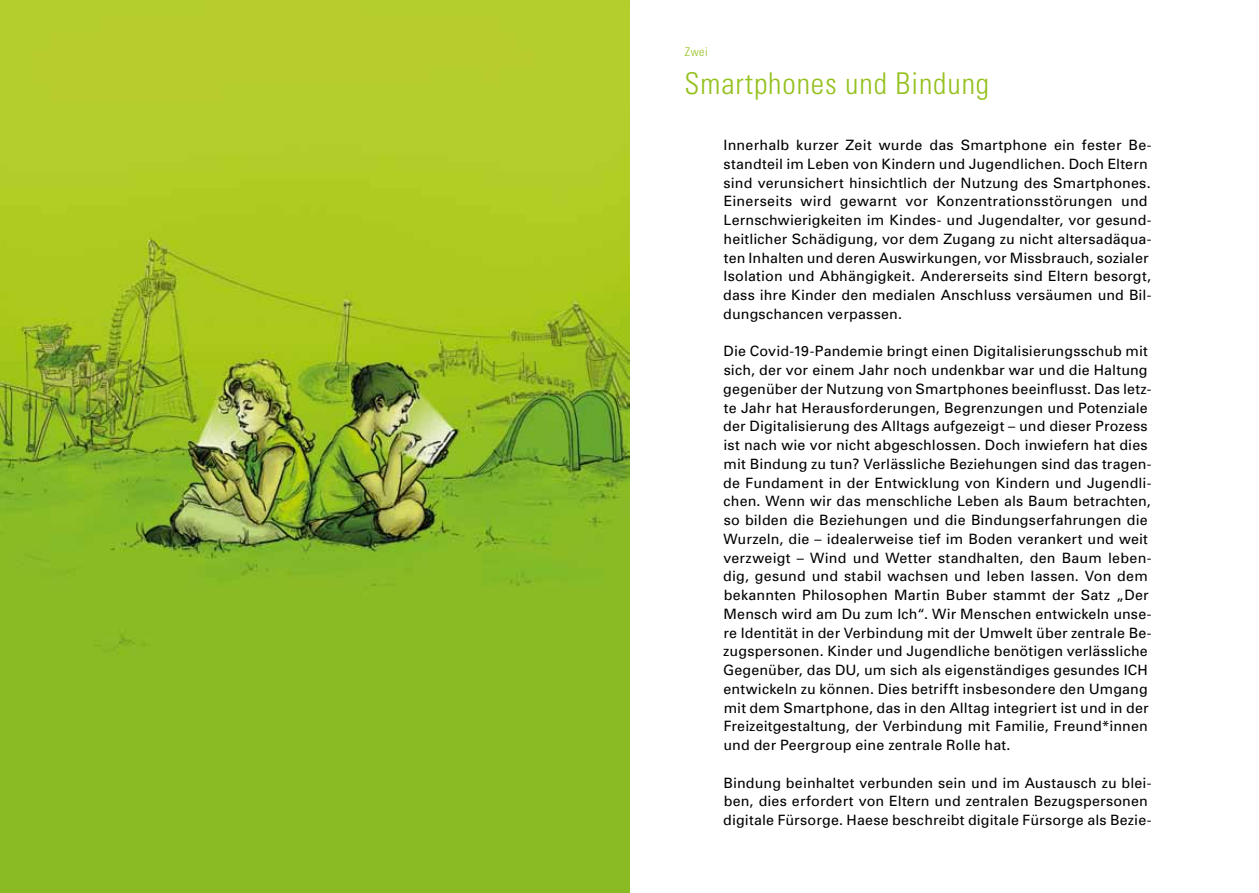
<style>
.page{position:relative;width:1259px;height:893px;background:#fff}
.page>*{position:absolute;margin:0;border:0;box-sizing:border-box;transform-origin:0 0}
.t1{font:300 condensed 30px "Univers";letter-spacing:.03em;color:#95c11f}
.t2{font:14.25px/18.8px "Univers";letter-spacing:.01em;color:#000}
.t3{font:300 condensed 12px "Univers";color:#95c11f}
</style>
<div class="page">
<img style="left:0;top:0;width:629px;height:893px">
<p class="t3" style="left:685px;top:45px;width:25px">Zwei</p>
<h1 class="t1" style="left:684px;top:65px;width:306px">Smartphones und Bindung</h1>
<p class="t2" style="left:723px;top:136px;width:430px">Innerhalb kurzer Zeit wurde das Smartphone ein fester Be&shy;standteil im Leben von Kindern und Jugendlichen. Doch Eltern sind verunsichert hinsichtlich der Nutzung des Smartphones.<br>Einerseits wird gewarnt vor Konzentrationsstörungen und Lernschwierigkeiten im Kindes- und Jugendalter, vor gesund&shy;heitlicher Schädigung, vor dem Zugang zu nicht altersadäqua&shy;ten Inhalten und deren Auswirkungen, vor Missbrauch, sozialer Isolation und Abhängigkeit. Andererseits sind Eltern besorgt, dass ihre Kinder den medialen Anschluss versäumen und Bil&shy;dungschancen verpassen.</p>
<p class="t2" style="left:723px;top:342px;width:430px">Die Covid-19-Pandemie bringt einen Digitalisierungsschub mit sich, der vor einem Jahr noch undenkbar war und die Haltung gegenüber der Nutzung von Smartphones beeinflusst. Das letz&shy;te Jahr hat Herausforderungen, Begrenzungen und Potenziale der Digitalisierung des Alltags aufgezeigt – und dieser Prozess ist nach wie vor nicht abgeschlossen. Doch inwiefern hat dies mit Bindung zu tun? Verlässliche Beziehungen sind das tragen&shy;de Fundament in der Entwicklung von Kindern und Jugendli&shy;chen. Wenn wir das menschliche Leben als Baum betrachten, so bilden die Beziehungen und die Bindungserfahrungen die Wurzeln, die – idealerweise tief im Boden verankert und weit verzweigt – Wind und Wetter standhalten, den Baum leben&shy;dig, gesund und stabil wachsen und leben lassen. Von dem bekannten Philosophen Martin Buber stammt der Satz „Der Mensch wird am Du zum Ich“. Wir Menschen entwickeln unse&shy;re Identität in der Verbindung mit der Umwelt über zentrale Be&shy;zugspersonen. Kinder und Jugendliche benötigen verlässliche Gegenüber, das DU, um sich als eigenständiges gesundes ICH entwickeln zu können. Dies betrifft insbesondere den Umgang mit dem Smartphone, das in den Alltag integriert ist und in der Freizeitgestaltung, der Verbindung mit Familie, Freund*innen und der Peergroup eine zentrale Rolle hat.</p>
<p class="t2" style="left:723px;top:773px;width:430px">Bindung beinhaltet verbunden sein und im Austausch zu blei&shy;ben, dies erfordert von Eltern und zentralen Bezugspersonen digitale Fürsorge. Haese beschreibt digitale Fürsorge als Bezie-</p>
</div>
